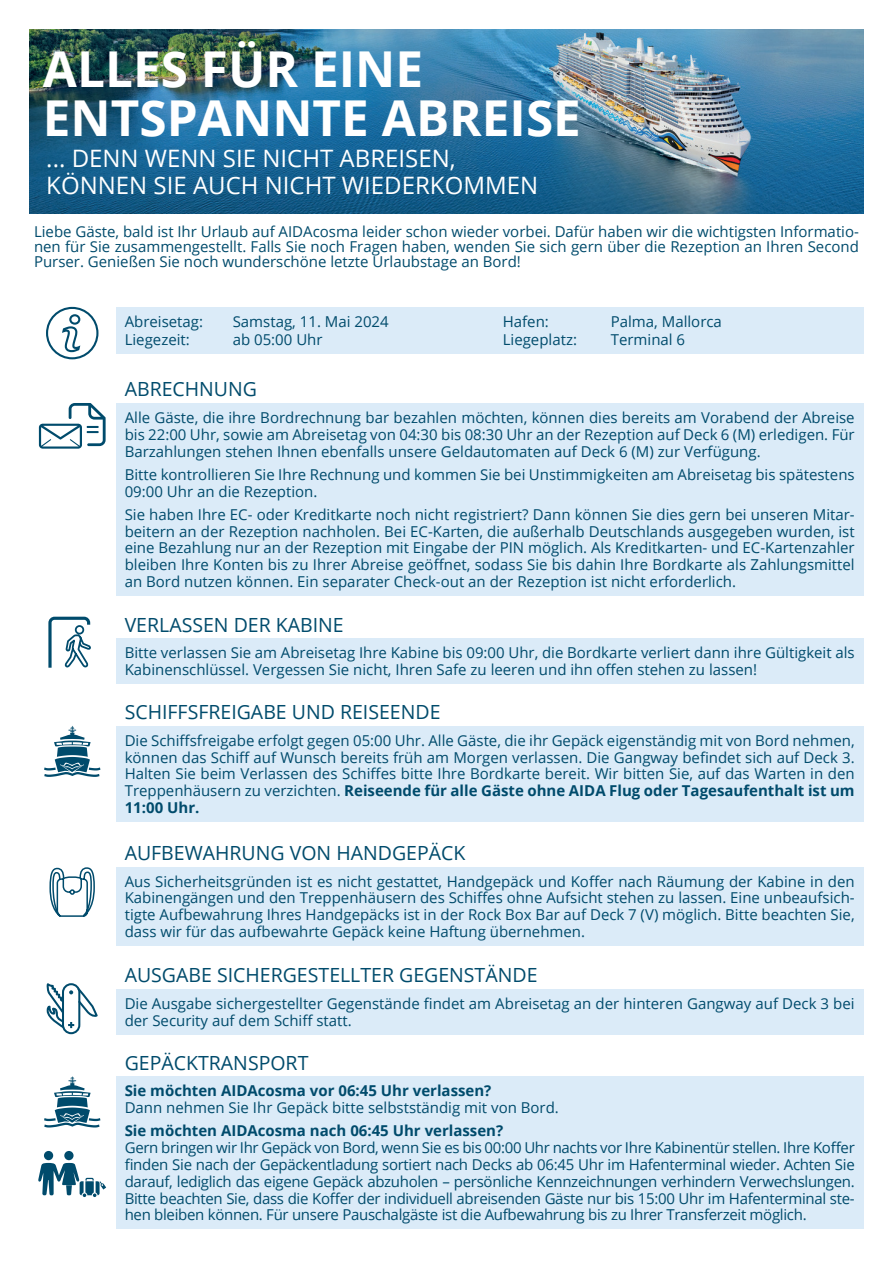
<style>
.page{position:relative;width:893px;height:1263px;background:#fff}
.page>*{position:absolute;margin:0;border:0;box-sizing:border-box;transform-origin:0 0}
.Überschrift{font:700 49.5px "Open Sans";color:#fff}
.Überschrift-2{font:24px "Open Sans";color:#fff}
.Überschrift-3{font:19.5px "Open Sans";color:#004b6c}
.Fließtext{font:15px/16.8px "Open Sans";color:#004b6c;text-align:justify}
.Fließtext-2{font:700 15px "Open Sans";color:#004b6c}
.s1{font-weight:700}
</style>
<div class="page">
<svg style="left:46px;top:306px;width:53px;height:54px"></svg>
<div style="left:116px;top:307px;width:747px;height:46px;background:#dbebf8"></div>
<svg style="left:48px;top:617px;width:43px;height:51px"></svg>
<div style="left:116px;top:638px;width:747px;height:45px;background:#dbebf8"></div>
<svg style="left:39px;top:403px;width:67px;height:46px"></svg>
<div style="left:116px;top:403px;width:747px;height:192px;background:#dbebf8"></div>
<svg style="left:44px;top:1076px;width:56px;height:51px"></svg>
<svg style="left:38px;top:1151px;width:68px;height:46px"></svg>
<div style="left:116px;top:1076px;width:747px;height:153px;background:#dbebf8"></div>
<div style="left:62px;top:983px;width:18px;height:51px;border:2px solid #004b6c;border-radius:8px"></div>
<svg style="left:46px;top:983px;width:52px;height:46px"></svg>
<div style="left:116px;top:989px;width:747px;height:45px;background:#dbebf8"></div>
<div style="left:116px;top:867px;width:747px;height:78px;background:#dbebf8"></div>
<svg style="left:49px;top:867px;width:46px;height:50px"></svg>
<img style="left:30px;top:30px;width:833px;height:183px">
<svg style="left:44px;top:726px;width:56px;height:51px"></svg>
<div style="left:116px;top:726px;width:747px;height:95px;background:#dbebf8"></div>
<p class="Überschrift" style="left:43px;top:34px;width:382px">ALLES FÜR EINE</p>
<p class="Überschrift" style="left:43px;top:83px;width:540px">ENTSPANNTE ABREISE</p>
<p class="Überschrift-2" style="left:46px;top:142px;width:411px">... DENN WENN SIE NICHT ABREISEN,</p>
<p class="Überschrift-2" style="left:46px;top:169px;width:493px">KÖNNEN SIE AUCH NICHT WIEDERKOMMEN</p>
<p class="Fließtext" style="left:34px;top:223px;width:826px;line-height:15.3px">Liebe Gäste, bald ist Ihr Urlaub auf AIDAcosma leider schon wieder vorbei. Dafür haben wir die wichtigsten Informatio&shy;nen für Sie zusammengestellt. Falls Sie noch Fragen haben, wenden Sie sich gern über die Rezeption an Ihren Second Purser. Genießen Sie noch wunderschöne letzte Urlaubstage an Bord!</p>
<p class="Fließtext" style="left:125px;top:313px;width:80px">Abreisetag:</p>
<p class="Fließtext" style="left:233px;top:313px;width:158px">Samstag, 11. Mai 2024</p>
<p class="Fließtext" style="left:503px;top:313px;width:48px">Hafen:</p>
<p class="Fließtext" style="left:611px;top:313px;width:113px">Palma, Mallorca</p>
<p class="Fließtext" style="left:125px;top:331px;width:67px">Liegezeit:</p>
<p class="Fließtext" style="left:233px;top:331px;width:91px">ab 05:00 Uhr</p>
<p class="Fließtext" style="left:503px;top:331px;width:76px">Liegeplatz:</p>
<p class="Fließtext" style="left:611px;top:331px;width:76px">Terminal 6</p>
<p class="Überschrift-3" style="left:125px;top:375px;width:134px">ABRECHNUNG</p>
<p class="Fließtext" style="left:125px;top:409px;width:731px">Alle Gäste, die ihre Bordrechnung bar bezahlen möchten, können dies bereits am Vorabend der Abreise bis 22:00 Uhr, sowie am Abreisetag von 04:30 bis 08:30 Uhr an der Rezeption auf Deck 6 (M) erledigen. Für Barzahlungen stehen Ihnen ebenfalls unsere Geldautomaten auf Deck 6 (M) zur Verfügung.</p>
<p class="Fließtext" style="left:125px;top:465px;width:731px">Bitte kontrollieren Sie Ihre Rechnung und kommen Sie bei Unstimmigkeiten am Abreisetag bis spätestens<br>09:00 Uhr an die Rezeption.</p>
<p class="Fließtext" style="left:125px;top:505px;width:731px">Sie haben Ihre EC- oder Kreditkarte noch nicht registriert? Dann können Sie dies gern bei unseren Mitar&shy;beitern an der Rezeption nachholen. Bei EC-Karten, die außerhalb Deutschlands ausgegeben wurden, ist eine Bezahlung nur an der Rezeption mit Eingabe der PIN möglich. Als Kreditkarten- und EC-Kartenzahler bleiben Ihre Konten bis zu Ihrer Abreise geöffnet, sodass Sie bis dahin Ihre Bordkarte als Zahlungsmittel an Bord nutzen können. Ein separater Check-out an der Rezeption ist nicht erforderlich.</p>
<p class="Überschrift-3" style="left:125px;top:611px;width:221px">VERLASSEN DER KABINE</p>
<p class="Fließtext" style="left:125px;top:644px;width:731px">Bitte verlassen Sie am Abreisetag Ihre Kabine bis 09:00 Uhr, die Bordkarte verliert dann ihre Gültigkeit als<br>Kabinenschlüssel. Vergessen Sie nicht, Ihren Safe zu leeren und ihn offen stehen zu lassen!</p>
<p class="Überschrift-3" style="left:125px;top:699px;width:317px">SCHIFFSFREIGABE UND REISEENDE</p>
<p class="Fließtext" style="left:125px;top:732px;width:731px">Die Schiffsfreigabe erfolgt gegen 05:00 Uhr. Alle Gäste, die ihr Gepäck eigenständig mit von Bord nehmen, können das Schiff auf Wunsch bereits früh am Morgen verlassen. Die Gangway befindet sich auf Deck 3.<br>Halten Sie beim Verlassen des Schiffes bitte Ihre Bordkarte bereit. Wir bitten Sie, auf das Warten in den Treppenhäusern zu verzichten. <span class="s1">Reiseende für alle Gäste ohne AIDA Flug oder Tagesaufenthalt ist um 11:00 Uhr.</span></p>
<p class="Überschrift-3" style="left:125px;top:839px;width:342px">AUFBEWAHRUNG VON HANDGEPÄCK</p>
<p class="Fließtext" style="left:125px;top:872px;width:731px">Aus Sicherheitsgründen ist es nicht gestattet, Handgepäck und Koffer nach Räumung der Kabine in den Kabinengängen und den Treppenhäusern des Schiffes ohne Aufsicht stehen zu lassen. Eine unbeaufsich&shy;tigte Aufbewahrung Ihres Handgepäcks ist in der Rock Box Bar auf Deck 7 (V) möglich. Bitte beachten Sie, dass wir für das aufbewahrte Gepäck keine Haftung übernehmen.</p>
<p class="Überschrift-3" style="left:125px;top:961px;width:414px">AUSGABE SICHERGESTELLTER GEGENSTÄNDE</p>
<p class="Fließtext" style="left:125px;top:995px;width:731px">Die Ausgabe sichergestellter Gegenstände findet am Abreisetag an der hinteren Gangway auf Deck 3 bei der Security auf dem Schiff statt.</p>
<p class="Überschrift-3" style="left:125px;top:1050px;width:185px">GEPÄCKTRANSPORT</p>
<p class="Fließtext" style="left:125px;top:1082px;width:436px"><span class="s1">Sie möchten AIDAcosma vor 06:45 Uhr verlassen?<br></span>Dann nehmen Sie Ihr Gepäck bitte selbstständig mit von Bord.</p>
<p class="Fließtext-2" style="left:125px;top:1120px;width:380px">Sie möchten AIDAcosma nach 06:45 Uhr verlassen?</p>
<p class="Fließtext" style="left:125px;top:1139px;width:731px">Gern bringen wir Ihr Gepäck von Bord, wenn Sie es bis 00:00 Uhr nachts vor Ihre Kabinentür stellen. Ihre Koffer finden Sie nach der Gepäckentladung sortiert nach Decks ab 06:45 Uhr im Hafenterminal wieder. Achten Sie darauf, lediglich das eigene Gepäck abzuholen – persönliche Kennzeichnungen verhindern Verwechslungen.<br>Bitte beachten Sie, dass die Koffer der individuell abreisenden Gäste nur bis 15:00 Uhr im Hafenterminal ste&shy;hen bleiben können. Für unsere Pauschalgäste ist die Aufbewahrung bis zu Ihrer Transferzeit möglich.</p>
</div>
